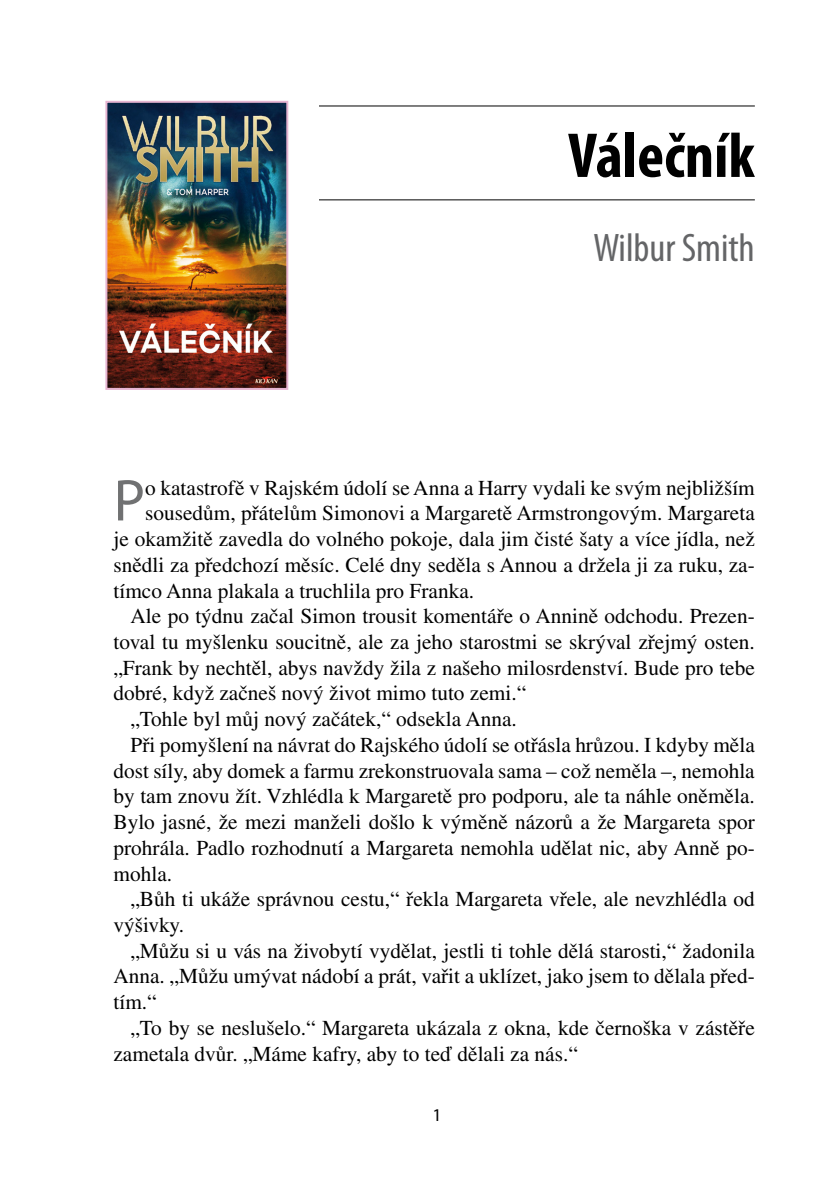
<style>
.page{position:relative;width:840px;height:1191px;background:#fff}
.page>*{position:absolute;margin:0;border:0;box-sizing:border-box;transform-origin:0 0}
.t1{font:700 condensed 64px "Myriad Pro";color:#000}
.t2{font:59.4px "Myriad Pro";color:#707172}
.t3{font:condensed 40px "Myriad Pro";color:#646567}
.t4{font:21.2px "Times CE";color:#000}
.t5{font:18px "Myriad Pro";color:#000}
</style>
<div class="page">
<hr style="left:113px;top:105px;width:641px;height:1px;background:#000">
<hr style="left:113px;top:199px;width:641px;height:1px;background:#000">
<div style="left:69px;top:49px;width:249px;height:266px;background:#fff"></div>
<img style="left:108px;top:104px;width:177px;height:283px">
<div style="left:105px;top:101px;width:183px;height:289px;border:2px solid #e6b5d1"></div>
<h1 class="t1" style="left:567px;top:116px;width:188px">Válečník</h1>
<h3 class="t3" style="left:593px;top:226px;width:163px">Wilbur Smith</h3>
<h2 class="t2" style="left:113px;top:464px;width:33px">P</h2>
<p class="t4" style="left:145px;top:475px;width:611px">o katastrofě v Rajském údolí se Anna a Harry vydali ke svým nejbližším</p>
<p class="t4" style="left:145px;top:501px;width:611px">sousedům, přátelům Simonovi a Margaretě Armstrongovým. Margareta</p>
<p class="t4" style="left:113px;top:527px;width:642px">je okamžitě zavedla do volného pokoje, dala jim čisté šaty a více jídla, než</p>
<p class="t4" style="left:113px;top:552px;width:642px">snědli za předchozí měsíc. Celé dny seděla s Annou a držela ji za ruku, za-</p>
<p class="t4" style="left:113px;top:578px;width:362px">tímco Anna plakala a truchlila pro Franka.</p>
<p class="t4" style="left:130px;top:604px;width:625px">Ale po týdnu začal Simon trousit komentáře o Annině odchodu. Prezen-</p>
<p class="t4" style="left:113px;top:629px;width:642px">toval tu myšlenku soucitně, ale za jeho starostmi se skrýval zřejmý osten.</p>
<p class="t4" style="left:113px;top:655px;width:642px">„Frank by nechtěl, abys navždy žila z našeho milosrdenství. Bude pro tebe</p>
<p class="t4" style="left:113px;top:681px;width:414px">dobré, když začneš nový život mimo tuto zemi.“</p>
<p class="t4" style="left:130px;top:706px;width:388px">„Tohle byl můj nový začátek,“ odsekla Anna.</p>
<p class="t4" style="left:130px;top:732px;width:625px">Při pomyšlení na návrat do Rajského údolí se otřásla hrůzou. I kdyby měla</p>
<p class="t4" style="left:113px;top:758px;width:642px">dost síly, aby domek a farmu zrekonstruovala sama – což neměla –, nemohla</p>
<p class="t4" style="left:113px;top:784px;width:642px">by tam znovu žít. Vzhlédla k Margaretě pro podporu, ale ta náhle oněměla.</p>
<p class="t4" style="left:113px;top:809px;width:642px">Bylo jasné, že mezi manželi došlo k výměně názorů a že Margareta spor</p>
<p class="t4" style="left:113px;top:835px;width:642px">prohrála. Padlo rozhodnutí a Margareta nemohla udělat nic, aby Anně po-</p>
<p class="t4" style="left:113px;top:861px;width:60px">mohla.</p>
<p class="t4" style="left:130px;top:886px;width:625px">„Bůh ti ukáže správnou cestu,“ řekla Margareta vřele, ale nevzhlédla od</p>
<p class="t4" style="left:113px;top:912px;width:72px">výšivky.</p>
<p class="t4" style="left:130px;top:938px;width:625px">„Můžu si u vás na živobytí vydělat, jestli ti tohle dělá starosti,“ žadonila</p>
<p class="t4" style="left:113px;top:964px;width:642px">Anna. „Můžu umývat nádobí a prát, vařit a uklízet, jako jsem to dělala před-</p>
<p class="t4" style="left:113px;top:989px;width:45px">tím.“</p>
<p class="t4" style="left:130px;top:1015px;width:625px">„To by se neslušelo.“ Margareta ukázala z okna, kde černoška v zástěře</p>
<p class="t4" style="left:113px;top:1041px;width:465px">zametala dvůr. „Máme kafry, aby to teď dělali za nás.“</p>
<p class="t5" style="left:432px;top:1103px;width:11px">1</p>
</div>
